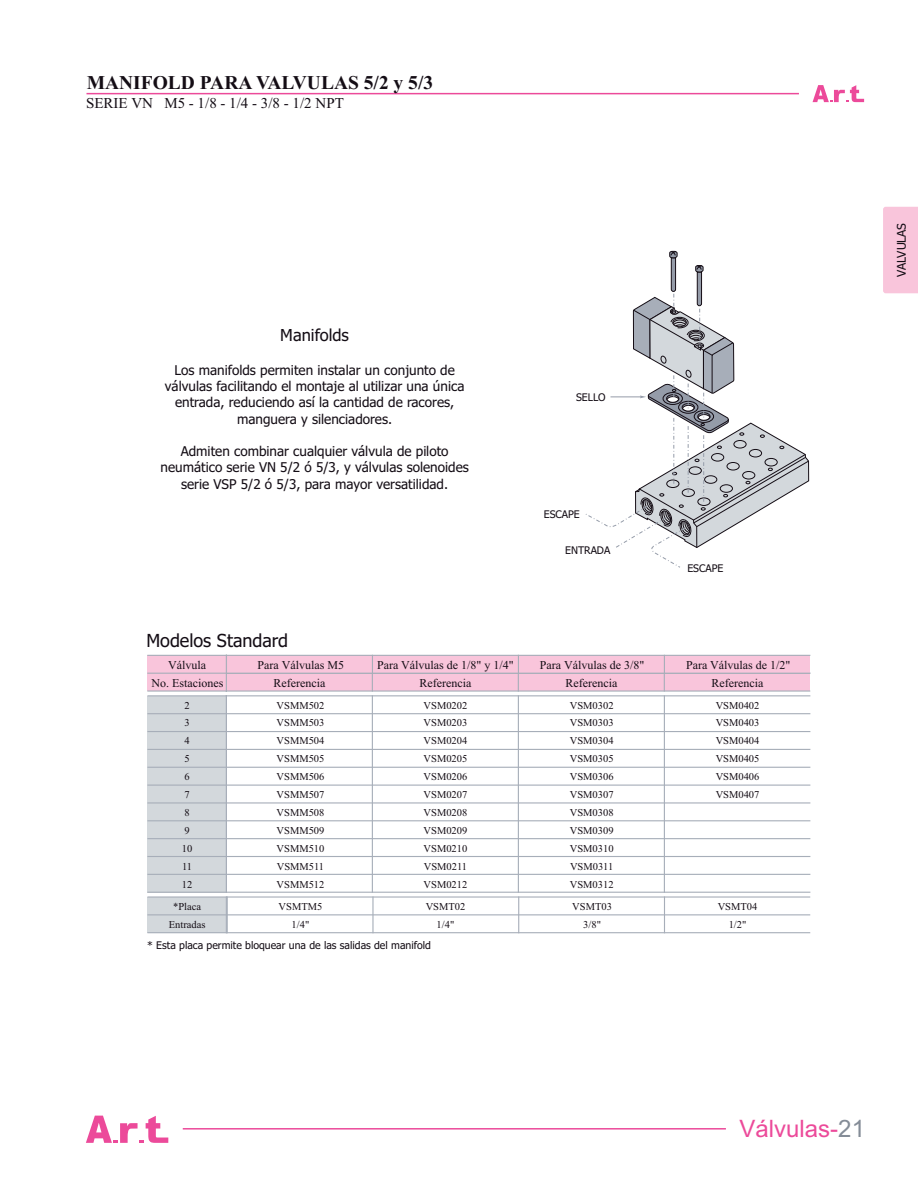
<style>
.page{position:relative;width:918px;height:1188px;background:#fff}
.page>*{position:absolute;margin:0;border:0;box-sizing:border-box;transform-origin:0 0}
.t1{font:24px "Arial";color:#ec4a9a}
.t2{font:700 19.5px "Times New Roman";color:#140d15}
.t3{font:18px "Tahoma";color:#140d15}
.t4{font:16.5px "Tahoma";color:#140d15}
.t5{font:15px "Times New Roman";color:#140d15}
.t6{font:13.5px/16.4px "Tahoma";color:#140d15;text-align:center}
.t7{font:12px/18.1px "Times New Roman";color:#140d15;text-align:center}
.t8{font:12px "Tahoma";letter-spacing:-.01em;color:#140d15}
.t9{font:10.5px/17.9px "Times New Roman";color:#140d15;text-align:center}
.t10{font:10.5px "Tahoma";color:#140d15}
.s1{color:#848c97}
</style>
<div class="page">
<hr style="left:86px;top:93px;width:713px;height:1px;background:#ec4a9a">
<svg style="left:813px;top:85px;width:51px;height:17px"></svg>
<hr style="left:183px;top:1128px;width:543px;height:2px;background:#ec4a9a">
<svg style="left:86px;top:1116px;width:82px;height:27px"></svg>
<div style="left:883px;top:206px;width:35px;height:88px;background:#f9c5db"></div>
<svg style="left:585px;top:251px;width:225px;height:317px"></svg>
<div style="left:226px;top:673px;width:584px;height:18px;background:#f9c5db"></div>
<hr style="left:226px;top:690px;width:584px;height:2px;background:#a7aeb9">
<div style="left:226px;top:655px;width:584px;height:18px;background:#f9c5db"></div>
<hr style="left:226px;top:673px;width:584px;height:1px;background:#a7aeb9">
<hr style="left:226px;top:655px;width:584px;height:1px;background:#a7aeb9">
<div style="left:147px;top:655px;width:79px;height:36px;background:#f9c5db"></div>
<hr style="left:147px;top:690px;width:80px;height:2px;background:#a7aeb9">
<hr style="left:147px;top:673px;width:80px;height:1px;background:#a7aeb9">
<hr style="left:147px;top:655px;width:80px;height:1px;background:#a7aeb9">
<svg style="left:371px;top:656px;width:2px;height:236px"></svg>
<svg style="left:517px;top:656px;width:3px;height:236px"></svg>
<svg style="left:663px;top:656px;width:3px;height:236px"></svg>
<hr style="left:226px;top:892px;width:584px;height:1px;background:#a7aeb9">
<hr style="left:226px;top:874px;width:584px;height:1px;background:#a7aeb9">
<hr style="left:226px;top:856px;width:584px;height:1px;background:#a7aeb9">
<hr style="left:226px;top:838px;width:584px;height:1px;background:#a7aeb9">
<hr style="left:226px;top:820px;width:584px;height:1px;background:#a7aeb9">
<hr style="left:226px;top:802px;width:584px;height:2px;background:#a7aeb9">
<hr style="left:226px;top:785px;width:584px;height:1px;background:#a7aeb9">
<hr style="left:226px;top:767px;width:584px;height:1px;background:#a7aeb9">
<hr style="left:226px;top:749px;width:584px;height:1px;background:#a7aeb9">
<hr style="left:226px;top:731px;width:584px;height:1px;background:#a7aeb9">
<hr style="left:226px;top:713px;width:584px;height:1px;background:#a7aeb9">
<hr style="left:226px;top:695px;width:584px;height:1px;background:#a7aeb9">
<div style="left:147px;top:696px;width:79px;height:196px;background:#d3d8dc"></div>
<svg style="left:225px;top:656px;width:2px;height:236px"></svg>
<hr style="left:147px;top:892px;width:80px;height:1px;background:#a7aeb9">
<hr style="left:147px;top:874px;width:80px;height:1px;background:#a7aeb9">
<hr style="left:147px;top:856px;width:80px;height:1px;background:#a7aeb9">
<hr style="left:147px;top:838px;width:80px;height:1px;background:#a7aeb9">
<hr style="left:147px;top:820px;width:80px;height:1px;background:#a7aeb9">
<hr style="left:147px;top:802px;width:80px;height:2px;background:#a7aeb9">
<hr style="left:147px;top:785px;width:80px;height:1px;background:#a7aeb9">
<hr style="left:147px;top:767px;width:80px;height:1px;background:#a7aeb9">
<hr style="left:147px;top:749px;width:80px;height:1px;background:#a7aeb9">
<hr style="left:147px;top:731px;width:80px;height:1px;background:#a7aeb9">
<hr style="left:147px;top:713px;width:80px;height:1px;background:#a7aeb9">
<hr style="left:147px;top:695px;width:80px;height:1px;background:#a7aeb9">
<hr style="left:227px;top:896px;width:1px;height:37px;background:#a7aeb9">
<hr style="left:372px;top:896px;width:2px;height:37px;background:#a7aeb9">
<hr style="left:518px;top:896px;width:1px;height:37px;background:#a7aeb9">
<hr style="left:664px;top:896px;width:1px;height:37px;background:#a7aeb9">
<hr style="left:227px;top:932px;width:583px;height:1px;background:#a7aeb9">
<hr style="left:227px;top:914px;width:583px;height:1px;background:#a7aeb9">
<hr style="left:227px;top:896px;width:583px;height:2px;background:#a7aeb9">
<div style="left:147px;top:897px;width:79px;height:36px;background:#d3d8dc"></div>
<hr style="left:226px;top:896px;width:1px;height:37px;background:#a7aeb9">
<hr style="left:147px;top:932px;width:80px;height:1px;background:#a7aeb9">
<hr style="left:147px;top:914px;width:80px;height:1px;background:#a7aeb9">
<hr style="left:147px;top:896px;width:80px;height:2px;background:#a7aeb9">
<h2 class="t2" style="left:87px;top:76px;width:348px">MANIFOLD PARA VALVULAS 5/2 y 5/3</h2>
<h3 class="t5" style="left:86px;top:94px;width:259px">SERIE VN M5 - 1/8 - 1/4 - 3/8 - 1/2 NPT</h3>
<h3 class="t4" style="left:280px;top:329px;width:70px">Manifolds</h3>
<p class="t6" style="left:165px;top:363px;width:301px">Los manifolds permiten instalar un conjunto de válvulas facilitando el montaje al utilizar una única entrada, reduciendo así la cantidad de racores, manguera y silenciadores.</p>
<p class="t6" style="left:161px;top:444px;width:310px">Admiten combinar cualquier válvula de piloto neumático serie VN 5/2 ó 5/3, y válvulas solenoides serie VSP 5/2 ó 5/3, para mayor versatilidad.</p>
<p class="t10" style="left:576px;top:393px;width:31px">SELLO</p>
<p class="t10" style="left:544px;top:510px;width:38px">ESCAPE</p>
<p class="t10" style="left:565px;top:546px;width:47px">ENTRADA</p>
<h3 class="t3" style="left:146px;top:634px;width:143px">Modelos Standard</h3>
<p class="t7" style="left:152px;top:655px;width:73px">Válvula<br>No. Estaciones</p>
<p class="t9" style="left:182px;top:696px;width:12px;text-align:left">2<br>3<br>4<br>5<br>6<br>7<br>8<br>9<br>10<br>11<br>12</p>
<p class="t7" style="left:258px;top:655px;width:88px">Para Válvulas M5</p>
<p class="t9" style="left:277px;top:696px;width:49px;text-align:justify">VSMM502<br>VSMM503<br>VSMM504<br>VSMM505<br>VSMM506<br>VSMM507<br>VSMM508<br>VSMM509<br>VSMM510<br>VSMM511<br>VSMM512</p>
<p class="t7" style="left:274px;top:673px;width:53px">Referencia</p>
<p class="t7" style="left:377px;top:655px;width:138px">Para Válvulas de 1/8" y 1/4"</p>
<p class="t9" style="left:424px;top:696px;width:45px;text-align:justify">VSM0202<br>VSM0203<br>VSM0204<br>VSM0205<br>VSM0206<br>VSM0207<br>VSM0208<br>VSM0209<br>VSM0210<br>VSM0211<br>VSM0212</p>
<p class="t7" style="left:419px;top:673px;width:53px">Referencia</p>
<p class="t7" style="left:540px;top:655px;width:106px">Para Válvulas de 3/8"</p>
<p class="t9" style="left:570px;top:696px;width:45px;text-align:justify">VSM0302<br>VSM0303<br>VSM0304<br>VSM0305<br>VSM0306<br>VSM0307<br>VSM0308<br>VSM0309<br>VSM0310<br>VSM0311<br>VSM0312</p>
<p class="t7" style="left:566px;top:673px;width:53px">Referencia</p>
<p class="t10" style="left:687px;top:564px;width:38px">ESCAPE</p>
<p class="t7" style="left:686px;top:655px;width:106px">Para Válvulas de 1/2"</p>
<p class="t9" style="left:716px;top:696px;width:45px;text-align:justify">VSM0402<br>VSM0403<br>VSM0404<br>VSM0405<br>VSM0406<br>VSM0407</p>
<p class="t7" style="left:711px;top:673px;width:53px">Referencia</p>
<p class="t9" style="left:169px;top:897px;width:38px">*Placa<br>Entradas</p>
<p class="t9" style="left:279px;top:897px;width:45px">VSMTM5<br>1/4"</p>
<p class="t9" style="left:426px;top:897px;width:41px">VSMT02<br>1/4"</p>
<p class="t9" style="left:572px;top:897px;width:41px">VSMT03<br>3/8"</p>
<p class="t9" style="left:718px;top:897px;width:41px">VSMT04<br>1/2"</p>
<p class="t10" style="left:147px;top:941px;width:285px">* Esta placa permite bloquear una de las salidas del manifold</p>
<p class="t8" style="left:897px;top:277px;width:56px;rotate:-90deg">VALVULAS</p>
<h1 class="t1" style="left:740px;top:1120px;width:127px">Válvulas-<span class="s1">21</span></h1>
</div>
